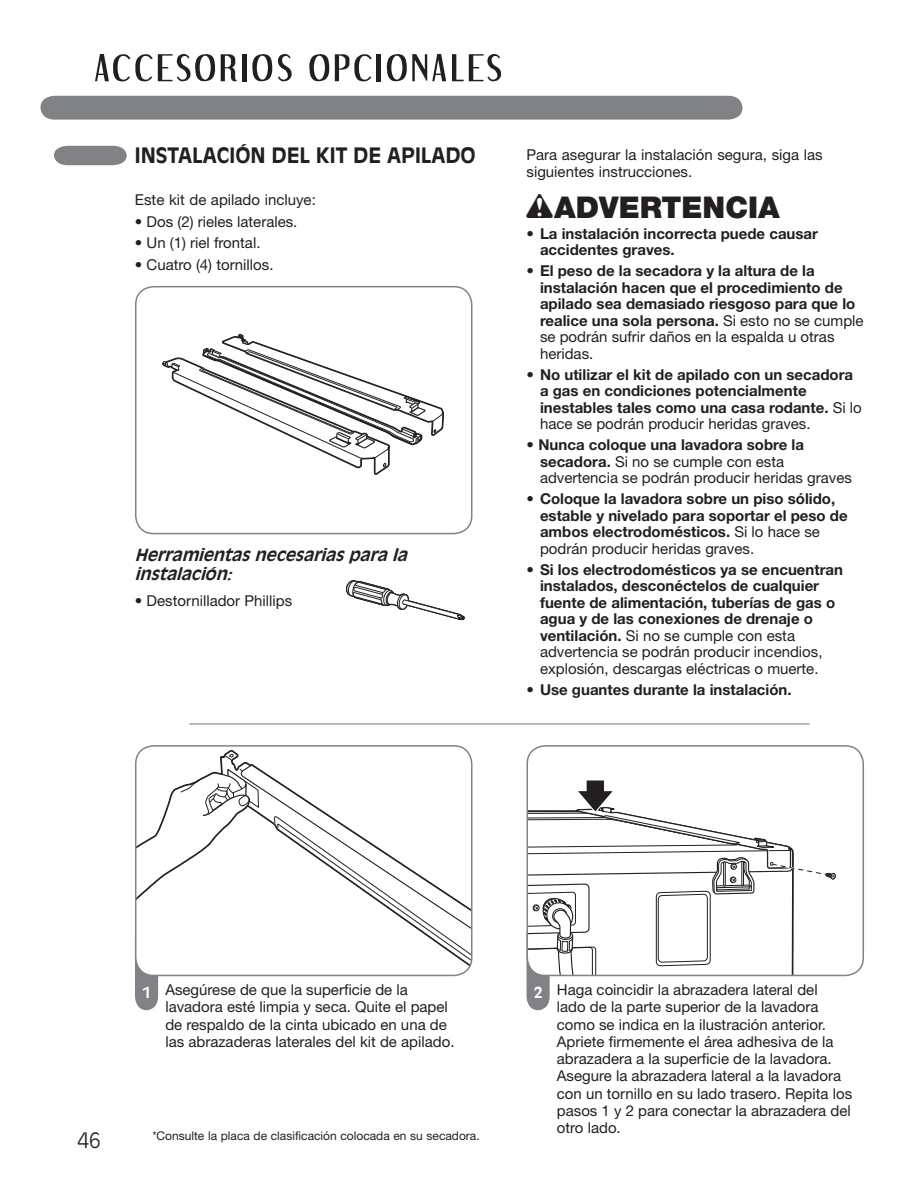
<style>
.page{position:relative;width:918px;height:1188px;background:#fff}
.page>*{position:absolute;margin:0;border:0;box-sizing:border-box;transform-origin:0 0}
.t1{font:900 30px "Helvetica Neue";color:#231f20}
.t2{font:700 21px "Antique Olive";color:#231f20}
.t3{font:300 21px "Antique Olive";color:#231f20}
.t4{font:italic 700 16.5px/19.5px "Antique Olive";color:#231f20}
.t5{font:700 15px/16.5px "Helvetica Neue";color:#231f20}
.t6{font:15px/17.2px "Helvetica Neue";color:#231f20}
.t7{font:12px "Helvetica Neue";color:#231f20}
.s1{font-weight:400}
.s2{font-weight:700}
.s3{font-family:"Antique Olive";font-weight:700;color:#fff}
</style>
<div class="page">
<div style="left:40px;top:96px;width:702px;height:24px;background:#808285"></div>
<hr style="left:243px;top:54px;width:4px;height:27px;background:#231f20">
<hr style="left:377px;top:54px;width:4px;height:27px;background:#231f20">
<svg style="left:309px;top:54px;width:63px;height:28px"></svg>
<svg style="left:386px;top:54px;width:60px;height:28px"></svg>
<svg style="left:252px;top:54px;width:40px;height:28px"></svg>
<svg style="left:95px;top:54px;width:142px;height:28px"></svg>
<svg style="left:452px;top:54px;width:50px;height:28px"></svg>
<svg style="left:54px;top:146px;width:73px;height:19px"></svg>
<svg style="left:135px;top:962px;width:23px;height:48px"></svg>
<div style="left:136px;top:746px;width:336px;height:229px;background:#fff;border-radius:18px"></div>
<svg style="left:260px;top:769px;width:212px;height:203px"></svg>
<svg style="left:136px;top:748px;width:124px;height:151px"></svg>
<div style="left:135px;top:745px;width:337px;height:231px;border:2px solid #808285;border-radius:18px"></div>
<svg style="left:526px;top:780px;width:337px;height:230px"></svg>
<div style="left:526px;top:745px;width:338px;height:231px;border:2px solid #808285;border-radius:18px"></div>
<svg style="left:162px;top:334px;width:282px;height:141px"></svg>
<div style="left:135px;top:286px;width:337px;height:248px;border:2px solid #808285;border-radius:18px"></div>
<svg style="left:346px;top:580px;width:119px;height:41px"></svg>
<hr style="left:189px;top:723px;width:620px;height:1px;background:#808285">
<h2 class="t2" style="left:135px;top:143px;width:342px">INSTALACIÓN DEL KIT DE APILADO</h2>
<p class="t6" style="left:135px;top:191px;width:182px">Este kit de apilado incluye:</p>
<p class="t6" style="left:135px;top:212px;width:164px">• Dos (2) rieles laterales.</p>
<p class="t6" style="left:135px;top:234px;width:127px">• Un (1) riel frontal.</p>
<p class="t6" style="left:135px;top:256px;width:140px">• Cuatro (4) tornillos.</p>
<p class="t4" style="left:135px;top:545px;width:279px">Herramientasnecesariasparala instalación:</p>
<p class="t6" style="left:135px;top:592px;width:159px">• Destornillador Phillips</p>
<p class="t6" style="left:526px;top:146px;width:298px;line-height:16.5px">Para asegurar la instalación segura, siga las siguientes instrucciones.</p>
<h1 class="t1" style="left:554px;top:189px;width:227px">ADVERTENCIA</h1>
<p class="t5" style="left:540px;top:225px;width:280px;text-indent:-14px"><span class="s1">•</span> La instalación incorrecta puede causar accidentes graves.</p>
<p class="t5" style="left:540px;top:262px;width:325px;text-indent:-14px"><span class="s1">•</span> El peso de la secadora y la altura de la instalación hacen que el procedimiento de apilado sea demasiado riesgoso para que lo realice una sola persona. <span class="s1">Si esto no se cumple se podrán sufrir daños en la espalda u otras heridas.</span></p>
<p class="t5" style="left:540px;top:366px;width:323px;text-indent:-14px"><span class="s1">•</span> No utilizar el kit de apilado con un secadora a gas en condiciones potencialmente inestables tales como una casa rodante. <span class="s1">Si lo hace se podrán producir heridas graves.</span></p>
<p class="t6" style="left:540px;top:436px;width:313px;line-height:16.5px;text-indent:-14px">• <span class="s2">Nunca coloque una lavadora sobre la secadora.</span> Si no se cumple con esta advertencia se podrán producir heridas graves</p>
<p class="t5" style="left:540px;top:490px;width:309px;text-indent:-14px"><span class="s1">•</span> Coloque la lavadora sobre un piso sólido, estable y nivelado para soportar el peso de ambos electrodomésticos. <span class="s1">Si lo hace se podrán producir heridas graves.</span></p>
<p class="t5" style="left:540px;top:561px;width:305px;text-indent:-14px"><span class="s1">•</span> Si los electrodomésticos ya se encuentran instalados, desconéctelos de cualquier fuente de alimentación, tuberías de gas o agua y de las conexiones de drenaje o ventilación. <span class="s1">Si no se cumple con esta advertencia se podrán producir incendios, explosión, descargas eléctricas o muerte.</span></p>
<p class="t5" style="left:526px;top:681px;width:267px"><span class="s1">•</span> Use guantes durante la instalación.</p>
<h2 class="t3" style="left:77px;top:1128px;width:25px">46</h2>
<p class="t6" style="left:165px;top:981px;width:291px;text-indent:-23px"><span class="s3">1</span> Asegúrese de que la superficie de la lavadora esté limpia y seca. Quite el papel de respaldo de la cinta ubicado en una de las abrazaderas laterales del kit de apilado.</p>
<p class="t6" style="left:557px;top:981px;width:297px;text-indent:-23px"><span class="s3">2</span> Haga coincidir la abrazadera lateral del<br>lado de la parte superior de la lavadora como se indica en la ilustración anterior.<br>Apriete firmemente el área adhesiva de la abrazadera a la superficie de la lavadora.<br>Asegure la abrazadera lateral a la lavadora con un tornillo en su lado trasero. Repita los pasos 1 y 2 para conectar la abrazadera del otro lado.</p>
<p class="t7" style="left:152px;top:1129px;width:329px">*Consulte la placa de clasificación colocada en su secadora.</p>
</div>
